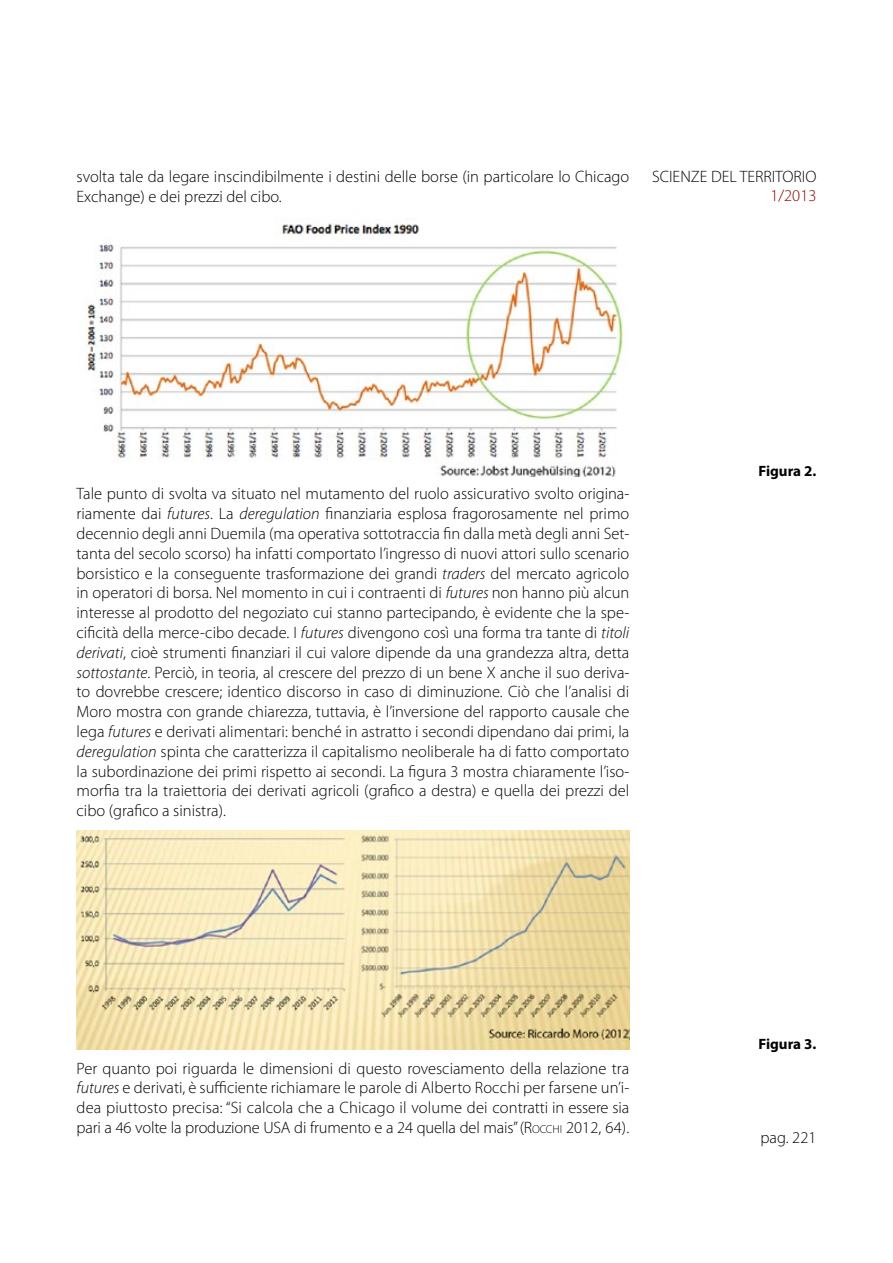
<style>
.page{position:relative;width:893px;height:1263px;background:#fff}
.page>*{position:absolute;margin:0;border:0;box-sizing:border-box;transform-origin:0 0}
.t1{font:300 16.5px/19.8px "Myriad Pro";color:#000;text-align:justify}
.t2{font:300 16.5px "Myriad Pro";color:#950000}
.t3{font:700 15px "Myriad Pro";color:#000}
.s1{font-style:italic}
.s2{font-style:inherit}
.s3{font-size:11.55px}
</style>
<div class="page">
<img style="left:86px;top:218px;width:538px;height:259px">
<img style="left:77px;top:830px;width:552px;height:219px">
<p class="t1" style="left:77px;top:167px;width:554px">svolta tale da legare inscindibilmente i destini delle borse (in particolare lo Chicago<br>Exchange) e dei prezzi del cibo.</p>
<p class="t1" style="left:652px;top:167px;width:166px">SCIENZE DEL TERRITORIO</p>
<p class="t2" style="left:770px;top:185px;width:48px">1/2013</p>
<p class="t1" style="left:77px;top:484px;width:554px">Tale punto di svolta va situato nel mutamento del ruolo assicurativo svolto origina&shy;riamente dai <span class="s1">futures</span>. La <span class="s1">deregulation</span> finanziaria esplosa fragorosamente nel primo decennio degli anni Duemila (ma operativa sottotraccia fin dalla metà degli anni Set&shy;tanta del secolo scorso) ha infatti comportato l’ingresso di nuovi attori sullo scenario borsistico e la conseguente trasformazione dei grandi <span class="s1">traders</span> del mercato agricolo in operatori di borsa. Nel momento in cui i contraenti di <span class="s1">futures</span> non hanno più alcun interesse al prodotto del negoziato cui stanno partecipando, è evidente che la spe&shy;cificità della merce-cibo decade. I <span class="s1">futures</span> divengono così una forma tra tante di <span class="s1">titoli derivati</span>, cioè strumenti finanziari il cui valore dipende da una grandezza altra, detta <span class="s1">sottostante</span>. Perciò, in teoria, al crescere del prezzo di un bene X anche il suo deriva&shy;to dovrebbe crescere; identico discorso in caso di diminuzione. Ciò che l’analisi di Moro mostra con grande chiarezza, tuttavia, è l’inversione del rapporto causale che lega <span class="s1">futures</span> e derivati alimentari: benché in astratto i secondi dipendano dai primi, la <span class="s1">deregulation</span> spinta che caratterizza il capitalismo neoliberale ha di fatto comportato la subordinazione dei primi rispetto ai secondi. La figura 3 mostra chiaramente l’iso&shy;morfia tra la traiettoria dei derivati agricoli (grafico a destra) e quella dei prezzi del cibo (grafico a sinistra).</p>
<p class="t1" style="left:77px;top:1058px;width:554px">Per quanto poi riguarda le dimensioni di questo rovesciamento della relazione tra <span class="s1">futures</span> e derivati, è sufficiente richiamare le parole di Alberto Rocchi per farsene un’i&shy;dea piuttosto precisa: “Si calcola che a Chicago il volume dei contratti in essere sia pari a 46 volte la produzione USA di frumento e a 24 quella del mais” (<span class="s2">R</span><span class="s3">OCCHI</span> 2012, 64).</p>
<p class="t3" style="left:758px;top:461px;width:59px">Figura 2.</p>
<p class="t3" style="left:758px;top:1034px;width:59px">Figura 3.</p>
<p class="t1" style="left:760px;top:1128px;width:57px">pag. 221</p>
</div>
